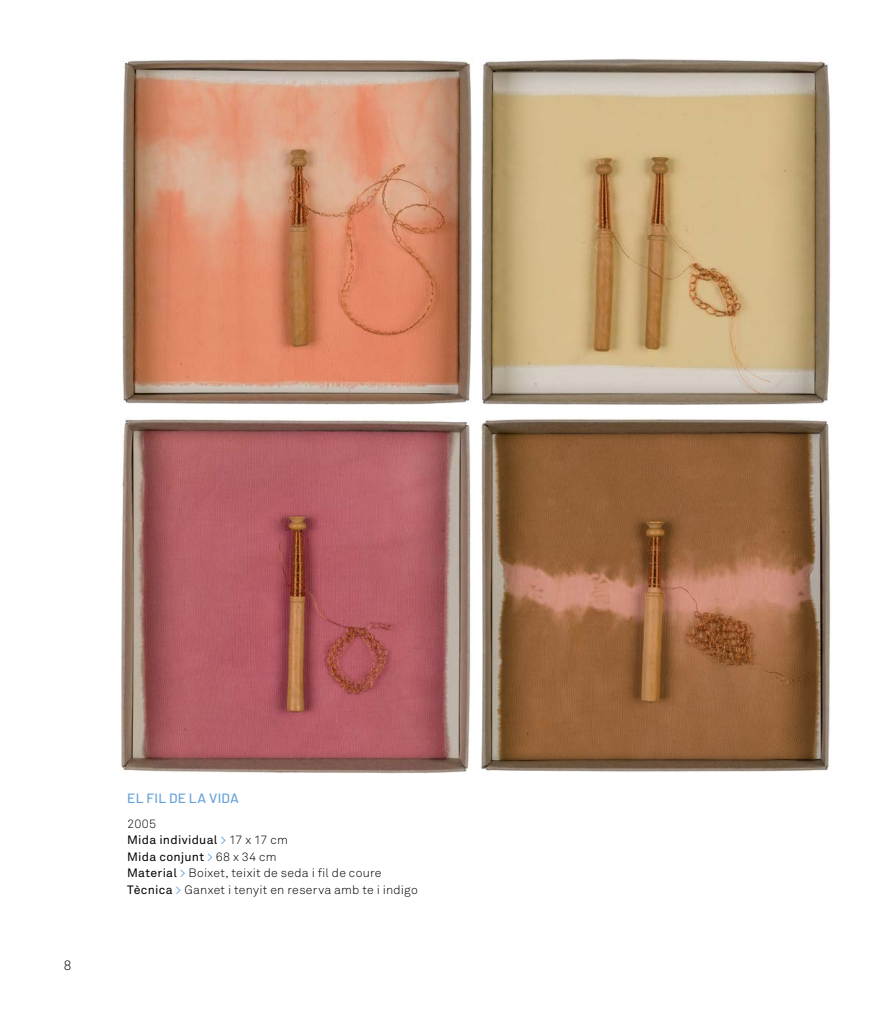
<style>
.page{position:relative;width:893px;height:1021px;background:#fff}
.page>*{position:absolute;margin:0;border:0;box-sizing:border-box;transform-origin:0 0}
.t1{font:500 13.5px "Barlow";letter-spacing:.015em;color:#68a3d8}
.t2{font:300 13.5px "Akkurat";color:#000}
.t3{font:300 12px/16.5px "Akkurat";letter-spacing:.02em;color:#000}
.s1{font-weight:400}
.s2{font-weight:400;color:#68a3d8}
</style>
<div class="page">
<img style="left:481px;top:419px;width:350px;height:353px">
<img style="left:481px;top:59px;width:350px;height:346px">
<img style="left:121px;top:419px;width:350px;height:355px">
<img style="left:122px;top:59px;width:350px;height:346px">
<p class="t2" style="left:64px;top:957px;width:9px">8</p>
<p class="t1" style="left:127px;top:789px;width:113px">EL FIL DE LA VIDA</p>
<p class="t3" style="left:127px;top:815px;width:292px">2005<br><span class="s1">Mida individual</span> <span class="s2">&gt;</span> 17 x 17 cm<br><span class="s1">Mida conjunt</span> <span class="s2">&gt;</span> 68 x 34 cm<br><span class="s1">Material</span> <span class="s2">&gt;</span> Boixet, teixit de seda i fil de coure<br><span class="s1">Tècnica</span> <span class="s2">&gt;</span> Ganxet i tenyit en reserva amb te i indigo</p>
</div>
